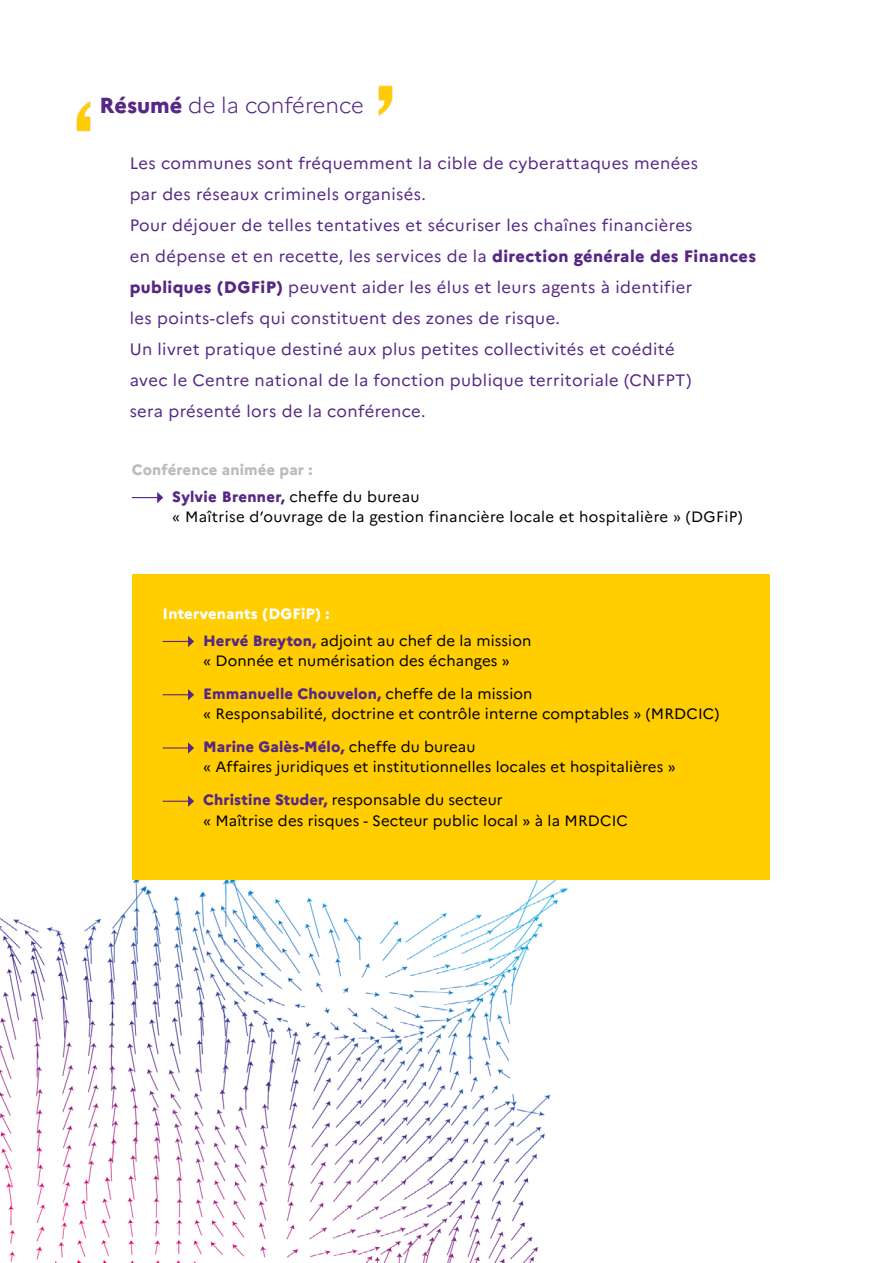
<style>
.page{position:relative;width:893px;height:1263px;background:#fff}
.page>*{position:absolute;margin:0;border:0;box-sizing:border-box;transform-origin:0 0}
.t1{font:300 21.75px "Marianne";color:#562784}
.t2{font:16.5px/30.9px "Marianne";letter-spacing:.025em;color:#562784}
.t3{font:15px/20.2px "Marianne";letter-spacing:.01em;color:#000}
.t4{font:800 15px/27px "Marianne";letter-spacing:.01em;color:#bcbcbc}
.s1{font-weight:800}
.s2{color:#562784}
.s3{font-weight:400;color:#000}
.s4{font-weight:800;color:#fff}
.s5{font-weight:800;color:#562784}
</style>
<div class="page">
<img style="left:0;top:879px;width:633px;height:384px">
<svg style="left:132px;top:492px;width:31px;height:11px"></svg>
<div style="left:132px;top:574px;width:638px;height:305px;background:#ffcd00"></div>
<svg style="left:163px;top:636px;width:31px;height:11px"></svg>
<svg style="left:163px;top:689px;width:31px;height:11px"></svg>
<svg style="left:163px;top:742px;width:31px;height:12px"></svg>
<svg style="left:163px;top:795px;width:31px;height:12px"></svg>
<img style="left:378px;top:85px;width:15px;height:31px">
<img style="left:76px;top:101px;width:15px;height:31px">
<h1 class="t1" style="left:100px;top:89px;width:266px"><span class="s1">Résumé</span> de la conférence</h1>
<p class="t2" style="left:130px;top:146px;width:628px">Les communes sont fréquemment la cible de cyberattaques menées<br>par des réseaux criminels organisés.<br>Pour déjouer de telles tentatives et sécuriser les chaînes financières<br>en dépense et en recette, les services de la <span class="s1">direction générale des Finances publiques (DGFiP)</span> peuvent aider les élus et leurs agents à identifier<br>les points-clefs qui constituent des zones de risque.<br>Un livret pratique destiné aux plus petites collectivités et coédité<br>avec le Centre national de la fonction publique territoriale (CNFPT)<br>sera présenté lors de la conférence.</p>
<p class="t4" style="left:172px;top:455px;width:249px;text-indent:-40px">Conférence animée par :<br><span class="s2">Sylvie Brenner,</span> <span class="s3">cheffe du bureau</span></p>
<p class="t3" style="left:172px;top:505px;width:572px">« Maîtrise d’ouvrage de la gestion financière locale et hospitalière » (DGFiP)</p>
<p class="t3" style="left:203px;top:599px;width:330px;line-height:27px;text-indent:-40px"><span class="s4">Intervenants (DGFiP) :<br></span><span class="s5">Hervé Breyton,</span> adjoint au chef de la mission</p>
<p class="t3" style="left:203px;top:649px;width:308px">« Donnée et numérisation des échanges »</p>
<p class="t3" style="left:203px;top:682px;width:518px"><span class="s5">Emmanuelle Chouvelon,</span> cheffe de la mission<br>« Responsabilité, doctrine et contrôle interne comptables » (MRDCIC)</p>
<p class="t3" style="left:203px;top:735px;width:474px"><span class="s5">Marine Galès-Mélo,</span> cheffe du bureau<br>« Affaires juridiques et institutionnelles locales et hospitalières »</p>
<p class="t3" style="left:203px;top:789px;width:426px"><span class="s5">Christine Studer,</span> responsable du secteur<br>« Maîtrise des risques - Secteur public local » à la MRDCIC</p>
</div>
